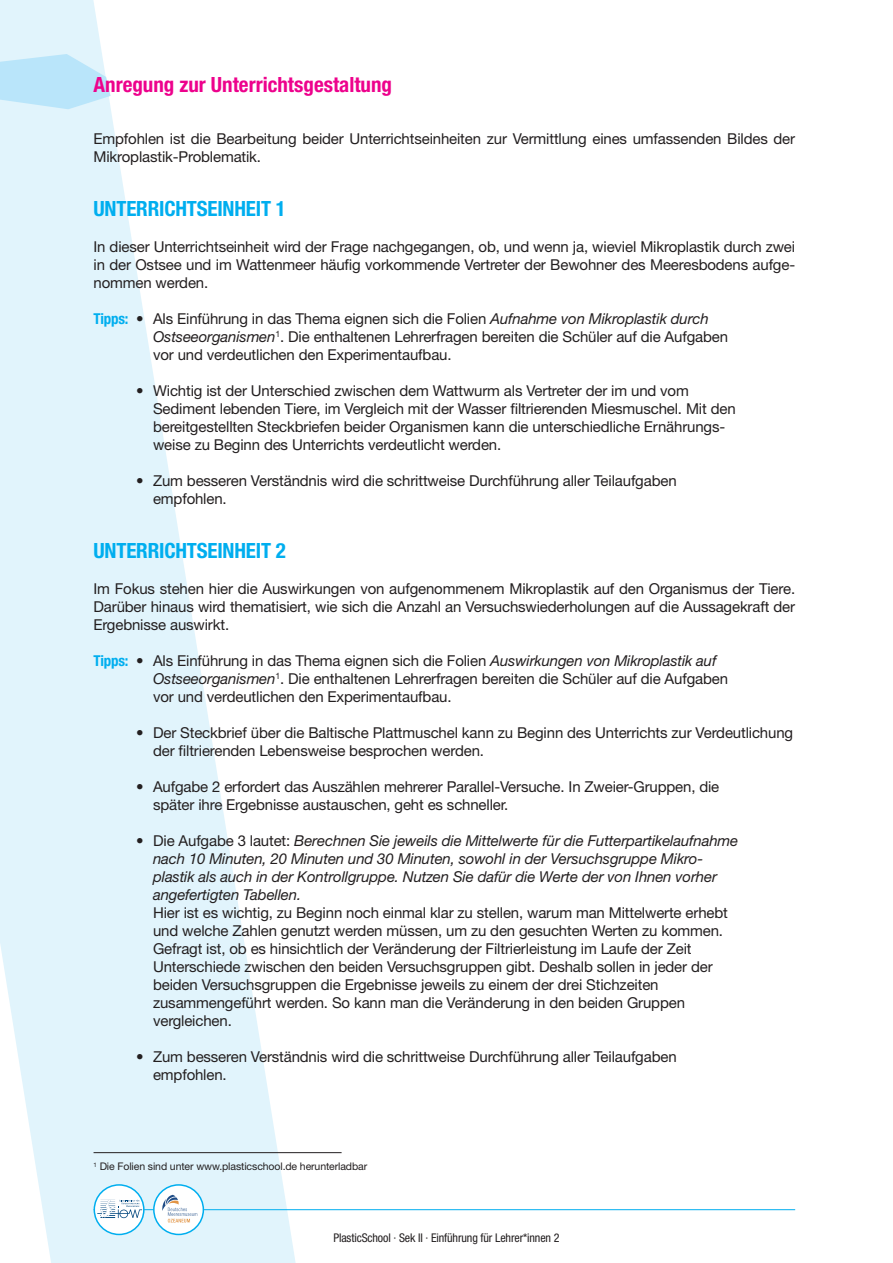
<style>
.page{position:relative;width:893px;height:1263px;background:#fff}
.page>*{position:absolute;margin:0;border:0;box-sizing:border-box;transform-origin:0 0}
.t1{font:700 condensed 21px "Helvetica Neue";letter-spacing:-.01em;color:#00aeef}
.t2{font:700 condensed 21px "Helvetica Neue";color:#ed028c}
.t3{font:15px/18px "Helvetica Neue";letter-spacing:-.01em;color:#231f20}
.t4{font:italic 15px/18px "Helvetica Neue";letter-spacing:-.01em;color:#231f20}
.t5{font:condensed 12px "Helvetica Neue";letter-spacing:-.01em;color:#231f20}
.t6{font:10.5px "Helvetica Neue";letter-spacing:-.01em;color:#231f20}
.s1{font-weight:700;font-stretch:condensed;color:#00aeef}
.s2{font-style:italic}
.s3{font-style:normal}
</style>
<div class="page">
<svg style="left:0;top:0;width:298px;height:1263px;fill:#e1f4fc"></svg>
<hr style="left:94px;top:1209px;width:701px;height:1px;background:#00aeef">
<div style="left:94px;top:1185px;width:50px;height:49px;background:#fff;border-radius:50%"></div>
<svg style="left:97px;top:1200px;width:45px;height:18px"></svg>
<div style="left:94px;top:1184px;width:51px;height:51px;border:2px solid #00aeef;border-radius:50%"></div>
<div style="left:154px;top:1185px;width:49px;height:49px;background:#fff;border-radius:50%"></div>
<svg style="left:162px;top:1195px;width:35px;height:27px"></svg>
<div style="left:153px;top:1184px;width:51px;height:51px;border:2px solid #00aeef;border-radius:50%"></div>
<svg style="left:0;top:54px;width:111px;height:55px;background:#c3e8fa"></svg>
<hr style="left:94px;top:1152px;width:248px;height:1px;background:#231f20">
<h1 class="t2" style="left:94px;top:77px;width:300px">Anregung zur Unterrichtsgestaltung</h1>
<p class="t3" style="left:94px;top:131px;width:703px">Empfohlen ist die Bearbeitung beider Unterrichtseinheiten zur Vermittlung eines umfassenden Bildes der<br>Mikroplastik-Problematik.</p>
<h1 class="t1" style="left:94px;top:201px;width:194px">UNTERRICHTSEINHEIT 1</h1>
<p class="t3" style="left:94px;top:239px;width:703px;text-align:justify">In dieser Unterrichtseinheit wird der Frage nachgegangen, ob, und wenn ja, wieviel Mikroplastik durch zwei in der Ostsee und im Wattenmeer häufig vorkommende Vertreter der Bewohner des Meeresbodens aufge&shy;nommen werden.</p>
<p class="t3" style="left:153px;top:311px;width:576px;text-indent:-60px"><span class="s1">Tipps:</span> • Als Einführung in das Thema eignen sich die Folien <span class="s2">Aufnahme von Mikroplastik durch<br>Ostseeorganismen</span><sup>1</sup>. Die enthaltenen Lehrerfragen bereiten die Schüler auf die Aufgaben vor und verdeutlichen den Experimentaufbau.</p>
<p class="t3" style="left:153px;top:383px;width:584px;text-indent:-17px">• Wichtig ist der Unterschied zwischen dem Wattwurm als Vertreter der im und vom Sediment lebenden Tiere, im Vergleich mit der Wasser filtrierenden Miesmuschel. Mit den bereitgestellten Steckbriefen beider Organismen kann die unterschiedliche Ernährungs&shy;weise zu Beginn des Unterrichts verdeutlicht werden.</p>
<p class="t3" style="left:153px;top:473px;width:525px;text-indent:-17px">• Zum besseren Verständnis wird die schrittweise Durchführung aller Teilaufgaben empfohlen.</p>
<h1 class="t1" style="left:94px;top:543px;width:194px">UNTERRICHTSEINHEIT 2</h1>
<p class="t3" style="left:94px;top:581px;width:703px;text-align:justify">Im Fokus stehen hier die Auswirkungen von aufgenommenem Mikroplastik auf den Organismus der Tiere.<br>Darüber hinaus wird thematisiert, wie sich die Anzahl an Versuchswiederholungen auf die Aussagekraft der Ergebnisse auswirkt.</p>
<p class="t3" style="left:153px;top:653px;width:576px;text-indent:-60px"><span class="s1">Tipps:</span> • Als Einführung in das Thema eignen sich die Folien <span class="s2">Auswirkungen von Mikroplastik auf<br>Ostseeorganismen</span><sup>1</sup>. Die enthaltenen Lehrerfragen bereiten die Schüler auf die Aufgaben vor und verdeutlichen den Experimentaufbau.</p>
<p class="t3" style="left:153px;top:725px;width:642px;text-indent:-17px">• Der Steckbrief über die Baltische Plattmuschel kann zu Beginn des Unterrichts zur Verdeutlichung der filtrierenden Lebensweise besprochen werden.</p>
<p class="t3" style="left:153px;top:779px;width:568px;text-indent:-17px">• Aufgabe 2 erfordert das Auszählen mehrerer Parallel-Versuche. In Zweier-Gruppen, die später ihre Ergebnisse austauschen, geht es schneller.</p>
<p class="t4" style="left:153px;top:833px;width:587px;text-indent:-17px"><span class="s3">• Die Aufgabe 3 lautet:</span> Berechnen Sie jeweils die Mittelwerte für die Futterpartikelaufnahme nach 10 Minuten, 20 Minuten und 30 Minuten, sowohl in der Versuchsgruppe Mikro&shy;plastik als auch in der Kontrollgruppe. Nutzen Sie dafür die Werte der von Ihnen vorher angefertigten Tabellen.</p>
<p class="t3" style="left:153px;top:905px;width:576px">Hier ist es wichtig, zu Beginn noch einmal klar zu stellen, warum man Mittelwerte erhebt und welche Zahlen genutzt werden müssen, um zu den gesuchten Werten zu kommen.<br>Gefragt ist, ob es hinsichtlich der Veränderung der Filtrierleistung im Laufe der Zeit Unterschiede zwischen den beiden Versuchsgruppen gibt. Deshalb sollen in jeder der beiden Versuchsgruppen die Ergebnisse jeweils zu einem der drei Stichzeiten zusammengeführt werden. So kann man die Veränderung in den beiden Gruppen vergleichen.</p>
<p class="t3" style="left:153px;top:1049px;width:525px;text-indent:-17px">• Zum besseren Verständnis wird die schrittweise Durchführung aller Teilaufgaben empfohlen.</p>
<p class="t6" style="left:94px;top:1163px;width:275px"><sup>1</sup> Die Folien sind unter www.plasticschool.de herunterladbar</p>
<p class="t5" style="left:333px;top:1233px;width:228px">PlasticSchool · Sek II · Einführung für Lehrer*innen 2</p>
</div>
